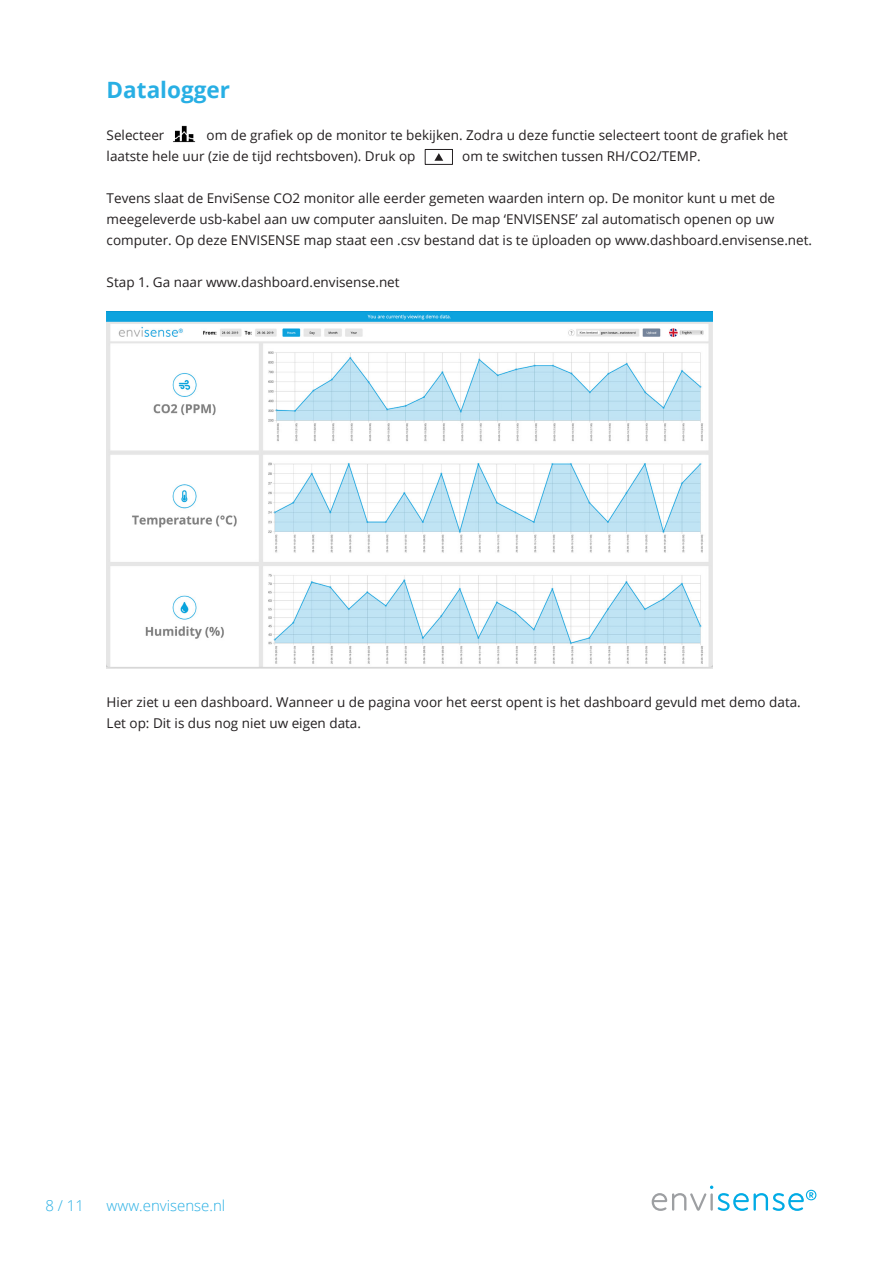
<style>
.page{position:relative;width:893px;height:1263px;background:#fff}
.page>*{position:absolute;margin:0;border:0;box-sizing:border-box;transform-origin:0 0}
.KOP_1{font:700 22.5px "Open Sans";color:#28afe4}
.BODY_KOP{font:300 15px "Open Sans";color:#28afe4}
.BODY_TEKST{font:13.5px/21px "Open Sans";color:#231f20}
</style>
<div class="page">
<svg style="left:652px;top:1185px;width:164px;height:26px"></svg>
<img style="left:173px;top:125px;width:23px;height:18px">
<div style="left:425px;top:149px;width:28px;height:16px;border:1px solid #231f20"></div>
<svg style="left:434px;top:153px;width:9px;height:8px"></svg>
<img style="left:106px;top:311px;width:606px;height:358px">
<p class="KOP_1" style="left:107px;top:73px;width:125px">Datalogger</p>
<p class="BODY_TEKST" style="left:107px;top:124px;width:59px">Selecteer</p>
<p class="BODY_TEKST" style="left:107px;top:124px;width:683px;text-indent:100px">om de grafiek op de monitor te bekijken. Zodra u deze functie selecteert toont de grafiek het laatste hele uur (zie de tijd rechtsboven). Druk op</p>
<p class="BODY_TEKST" style="left:462px;top:145px;width:240px">om te switchen tussen RH/CO2/TEMP.</p>
<p class="BODY_TEKST" style="left:107px;top:187px;width:670px">Tevens slaat de EnviSense CO2 monitor alle eerder gemeten waarden intern op. De monitor kunt u met de</p>
<p class="BODY_TEKST" style="left:107px;top:208px;width:669px">meegeleverde usb-kabel aan uw computer aansluiten. De map ‘ENVISENSE’ zal automatisch openen op uw</p>
<p class="BODY_TEKST" style="left:107px;top:229px;width:707px">computer. Op deze ENVISENSE map staat een .csv bestand dat is te üploaden op www.dashboard.envisense.net.</p>
<p class="BODY_TEKST" style="left:107px;top:271px;width:294px">Stap 1. Ga naar www.dashboard.envisense.net</p>
<p class="BODY_TEKST" style="left:107px;top:691px;width:696px">Hier ziet u een dashboard. Wanneer u de pagina voor het eerst opent is het dashboard gevuld met demo data.<br>Let op: Dit is dus nog niet uw eigen data.</p>
<p class="BODY_KOP" style="left:45px;top:1195px;width:40px">8 / 11</p>
<p class="BODY_KOP" style="left:107px;top:1195px;width:120px">www.envisense.nl</p>
</div>
